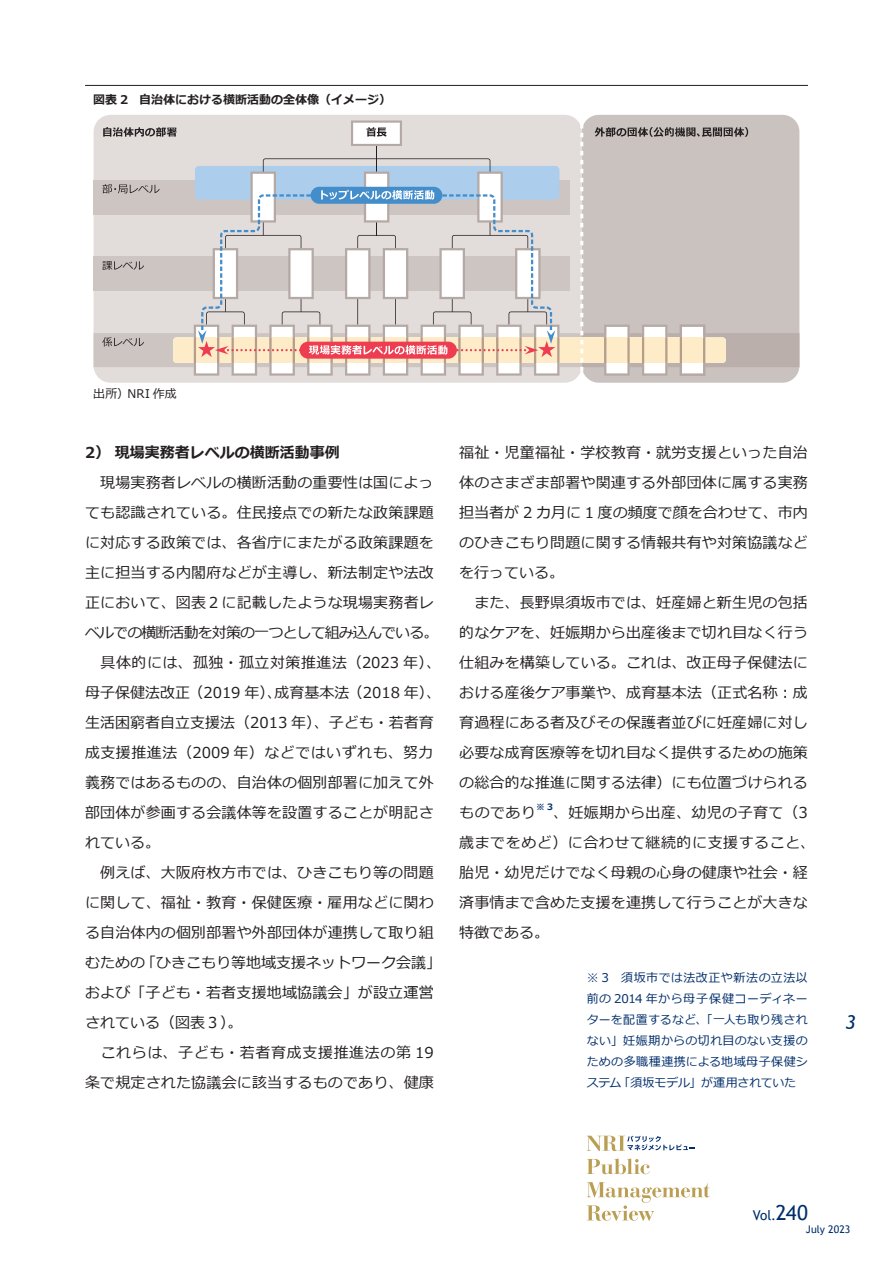
<style>
.page{position:relative;width:893px;height:1263px;background:#fff}
.page>*{position:absolute;margin:0;border:0;box-sizing:border-box;transform-origin:0 0}
.t1{font:italic 19.5px "Trebuchet MS";color:#002e6b}
.t2{font:15px/30px "Meiryo";letter-spacing:.01em;color:#231f20}
.t3{font:700 15px "Meiryo";color:#231f20}
.t4{font:13.5px "Trebuchet MS";color:#002e6b}
.t5{font:12px/21px "Meiryo";letter-spacing:.015em;color:#002e6b;text-align:justify}
.t6{font:700 12px "Meiryo";color:#231f20}
.t7{font:12px "Meiryo";letter-spacing:.01em;color:#231f20}
.t8{font:10.5px "Trebuchet MS";letter-spacing:.01em;color:#002e6b}
.t9{font:700 8.7px "Meiryo";color:#002e6b}
.s1{font-size:20.7px}
</style>
<div class="page">
<svg style="left:587px;top:1136px;width:108px;height:15px"></svg>
<svg style="left:587px;top:1158px;width:63px;height:16px"></svg>
<svg style="left:587px;top:1182px;width:123px;height:39px"></svg>
<hr style="left:85px;top:85px;width:723px;height:1px;background:#231f20">
<svg style="left:94px;top:115px;width:705px;height:265px;background:#d4cecc"></svg>
<p class="t6" style="left:93px;top:91px;width:300px">図表 2 自治体における横断活動の全体像（イメージ）</p>
<p class="t7" style="left:93px;top:385px;width:85px">出所）NRI 作成</p>
<p class="t3" style="left:85px;top:442px;width:256px">2） 現場実務者レベルの横断活動事例</p>
<p class="t2" style="left:85px;top:468px;width:358px">　現場実務者レベルの横断活動の重要性は国によっても認識されている。住民接点での新たな政策課題に対応する政策では、各省庁にまたがる政策課題を主に担当する内閣府などが主導し、新法制定や法改正において、図表２に記載したような現場実務者レベルでの横断活動を対策の一つとして組み込んでいる。　具体的には、孤独・孤立対策推進法（2023 年）、母子保健法改正（2019 年）、成育基本法（2018 年）、生活困窮者自立支援法（2013 年）、子ども・若者育成支援推進法（2009 年）などではいずれも、努力義務ではあるものの、自治体の個別部署に加えて外部団体が参画する会議体等を設置することが明記されている。<br>　例えば、大阪府枚方市では、ひきこもり等の問題に関して、福祉・教育・保健医療・雇用などに関わる自治体内の個別部署や外部団体が連携して取り組むための「ひきこもり等地域支援ネットワーク会議」および「子ども・若者支援地域協議会」が設立運営されている（図表３）。<br>　これらは、子ども・若者育成支援推進法の第 19条で規定された協議会に該当するものであり、健康</p>
<p class="t2" style="left:459px;top:438px;width:350px">福祉・児童福祉・学校教育・就労支援といった自治体のさまざま部署や関連する外部団体に属する実務担当者が 2 カ月に 1 度の頻度で顔を合わせて、市内のひきこもり問題に関する情報共有や対策協議などを行っている。<br>　また、長野県須坂市では、妊産婦と新生児の包括的なケアを、妊娠期から出産後まで切れ目なく行う仕組みを構築している。これは、改正母子保健法における産後ケア事業や、成育基本法（正式名称：成育過程にある者及びその保護者並びに妊産婦に対し必要な成育医療等を切れ目なく提供するための施策の総合的な推進に関する法律）にも位置づけられるものであり</p>
<p class="t9" style="left:536px;top:801px;width:18px">※ 3</p>
<p class="t2" style="left:459px;top:798px;width:358px;text-indent:94px">、妊娠期から出産、幼児の子育て（3歳までをめど）に合わせて継続的に支援すること、胎児・幼児だけでなく母親の心身の健康や社会・経済事情まで含めた支援を連携して行うことが大きな特徴である。</p>
<p class="t5" style="left:587px;top:968px;width:223px">※ 3　須坂市では法改正や新法の立法以前の 2014 年から母子保健コーディネーターを配置するなど、「一人も取り残されない」妊娠期からの切れ目のない支援のための多職種連携による地域母子保健システム「須坂モデル」が運用されていた</p>
<h1 class="t1" style="left:845px;top:1011px;width:12px">3</h1>
<p class="t4" style="left:753px;top:1207px;width:57px">Vol.<span class="s1">240</span></p>
<p class="t8" style="left:806px;top:1223px;width:46px">July 2023</p>
</div>
